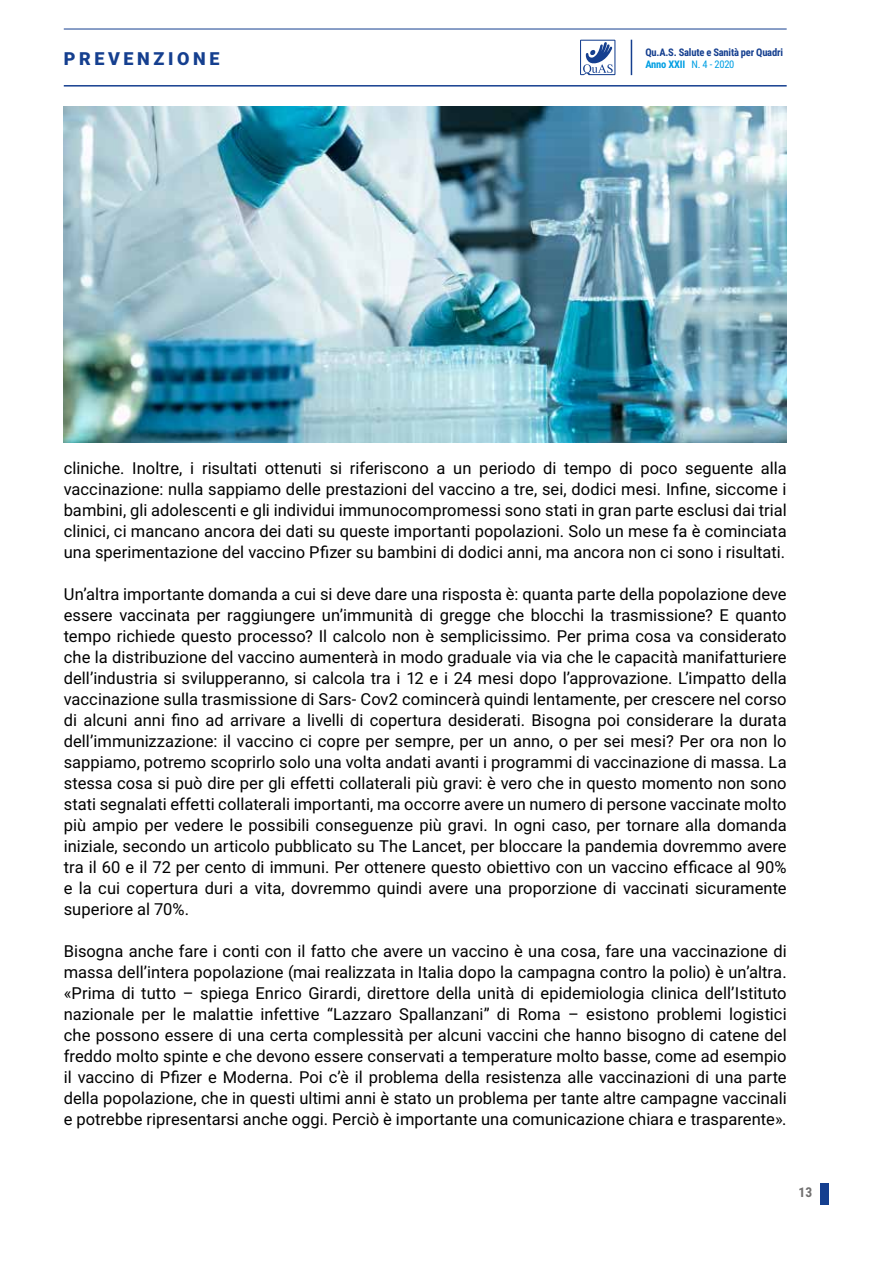
<style>
.page{position:relative;width:893px;height:1263px;background:#fff}
.page>*{position:absolute;margin:0;border:0;box-sizing:border-box;transform-origin:0 0}
.t1{font:900 18px "Roboto";letter-spacing:.2em;color:#153f8f}
.t2{font:16.5px/21px "Roboto";color:#000;text-align:justify}
.t3{font:700 13.5px "Roboto Condensed";color:#706f6f}
.t4{font:700 10.5px/12.6px "Roboto Condensed";letter-spacing:-.02em;color:#153f8f}
.s1{color:#009fe3}
.s2{font-weight:400;color:#009fe3}
</style>
<div class="page">
<div style="left:821px;top:1183px;width:8px;height:21px;background:#153f8f"></div>
<hr style="left:64px;top:85px;width:723px;height:2px;background:#153f8f">
<hr style="left:64px;top:29px;width:723px;height:1px;background:#153f8f">
<svg style="left:580px;top:40px;width:35px;height:35px"></svg>
<hr style="left:631px;top:40px;width:1px;height:35px;background:#153f8f">
<img style="left:64px;top:106px;width:723px;height:336px">
<p class="t1" style="left:64px;top:46px;width:157px">PREVENZIONE</p>
<p class="t4" style="left:645px;top:45px;width:139px">Qu.A.S. Salute e Sanità per Quadri<br><span class="s1">Anno XXII</span> <span class="s2">N. 4 - 2020</span></p>
<p class="t2" style="left:64px;top:457px;width:724px">cliniche. Inoltre, i risultati ottenuti si riferiscono a un periodo di tempo di poco seguente alla vaccinazione: nulla sappiamo delle prestazioni del vaccino a tre, sei, dodici mesi. Infine, siccome i bambini, gli adolescenti e gli individui immunocompromessi sono stati in gran parte esclusi dai trial clinici, ci mancano ancora dei dati su queste importanti popolazioni. Solo un mese fa è cominciata una sperimentazione del vaccino Pfizer su bambini di dodici anni, ma ancora non ci sono i risultati.</p>
<p class="t2" style="left:64px;top:583px;width:724px">Un’altra importante domanda a cui si deve dare una risposta è: quanta parte della popolazione deve essere vaccinata per raggiungere un’immunità di gregge che blocchi la trasmissione? E quanto tempo richiede questo processo? Il calcolo non è semplicissimo. Per prima cosa va considerato che la distribuzione del vaccino aumenterà in modo graduale via via che le capacità manifatturiere dell’industria si svilupperanno, si calcola tra i 12 e i 24 mesi dopo l’approvazione. L’impatto della vaccinazione sulla trasmissione di Sars- Cov2 comincerà quindi lentamente, per crescere nel corso di alcuni anni fino ad arrivare a livelli di copertura desiderati. Bisogna poi considerare la durata dell’immunizzazione: il vaccino ci copre per sempre, per un anno, o per sei mesi? Per ora non lo sappiamo, potremo scoprirlo solo una volta andati avanti i programmi di vaccinazione di massa. La stessa cosa si può dire per gli effetti collaterali più gravi: è vero che in questo momento non sono stati segnalati effetti collaterali importanti, ma occorre avere un numero di persone vaccinate molto più ampio per vedere le possibili conseguenze più gravi. In ogni caso, per tornare alla domanda iniziale, secondo un articolo pubblicato su The Lancet, per bloccare la pandemia dovremmo avere tra il 60 e il 72 per cento di immuni. Per ottenere questo obiettivo con un vaccino efficace al 90% e la cui copertura duri a vita, dovremmo quindi avere una proporzione di vaccinati sicuramente superiore al 70%.</p>
<p class="t2" style="left:64px;top:940px;width:724px">Bisogna anche fare i conti con il fatto che avere un vaccino è una cosa, fare una vaccinazione di massa dell’intera popolazione (mai realizzata in Italia dopo la campagna contro la polio) è un’altra. «Prima di tutto – spiega Enrico Girardi, direttore della unità di epidemiologia clinica dell’Istituto nazionale per le malattie infettive “Lazzaro Spallanzani” di Roma – esistono problemi logistici che possono essere di una certa complessità per alcuni vaccini che hanno bisogno di catene del freddo molto spinte e che devono essere conservati a temperature molto basse, come ad esempio il vaccino di Pfizer e Moderna. Poi c’è il problema della resistenza alle vaccinazioni di una parte della popolazione, che in questi ultimi anni è stato un problema per tante altre campagne vaccinali e potrebbe ripresentarsi anche oggi. Perciò è importante una comunicazione chiara e trasparente».</p>
<p class="t3" style="left:798px;top:1182px;width:15px">13</p>
</div>
